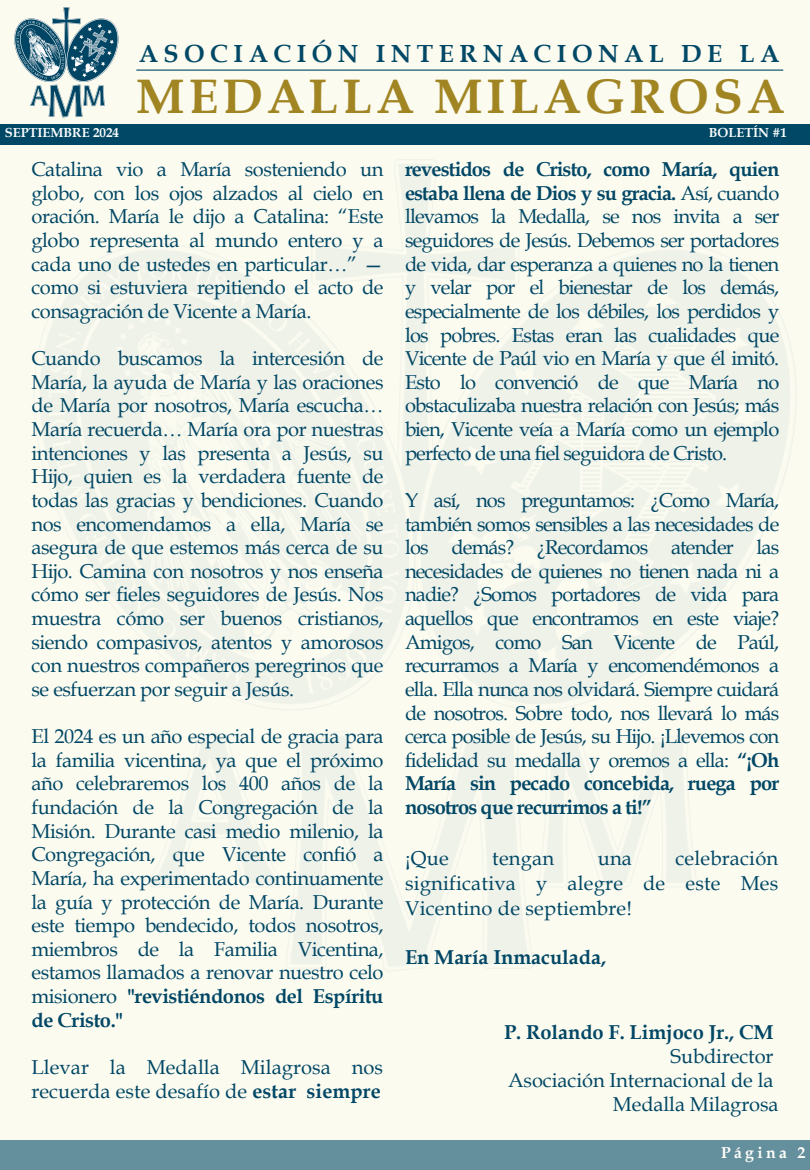
<style>
.page{position:relative;width:810px;height:1170px;background:#fbfbf0}
.page>*{position:absolute;margin:0;border:0;box-sizing:border-box;transform-origin:0 0}
.t1{font:700 48.45px "Book Antiqua";letter-spacing:.085em;color:#a18523}
.t2{font:700 24.75px "Book Antiqua";letter-spacing:.22em;color:#004866}
.t3{font:20.1px/23.7px "Book Antiqua";letter-spacing:-.02em;color:#014765;text-align:justify}
.t4{font:20.1px/23.7px "Book Antiqua";letter-spacing:.005em;color:#014765}
.t5{font:700 20.1px "Book Antiqua";letter-spacing:-.005em;color:#014765}
.t6{font:700 15.75px "Book Antiqua";letter-spacing:.215em;color:#fff}
.t7{font:700 13.05px "Book Antiqua";color:#fbfcfc}
.s1{font-weight:700}
</style>
<div class="page">
<img style="left:13px;top:144px;width:797px;height:823px">
<div style="left:0;top:1140px;width:810px;height:30px;background:#648f9d"></div>
<div style="left:0;top:124px;width:810px;height:20px;background:#004866"></div>
<img style="left:14px;top:7px;width:105px;height:111px">
<hr style="left:137px;top:70px;width:646px;height:1px;background:#004866">
<h4 class="t2" style="left:139px;top:39px;width:642px">ASOCIACIÓN INTERNACIONAL DE LA</h4>
<h3 class="t1" style="left:136px;top:68px;width:650px">MEDALLA MILAGROSA</h3>
<p class="t7" style="left:5px;top:125px;width:116px">SEPTIEMBRE 2024</p>
<h2 class="t3" style="left:32px;top:158px;width:354px">Catalina vio a María sosteniendo un globo, con los ojos alzados al cielo en oración. María le dijo a Catalina: “Este globo representa al mundo entero y a cada uno de ustedes en particular…” — como si estuviera repitiendo el acto de consagración de Vicente a María.</h2>
<h1 class="t3" style="left:32px;top:347px;width:354px">Cuando buscamos la intercesión de María, la ayuda de María y las oraciones de María por nosotros, María escucha… María recuerda… María ora por nuestras intenciones y las presenta a Jesús, su Hijo, quien es la verdadera fuente de todas las gracias y bendiciones. Cuando nos encomendamos a ella, María se asegura de que estemos más cerca de su Hijo. Camina con nosotros y nos enseña cómo ser fieles seguidores de Jesús. Nos muestra cómo ser buenos cristianos, siendo compasivos, atentos y amorosos con nuestros compañeros peregrinos que se esfuerzan por seguir a Jesús.</h1>
<p class="t3" style="left:32px;top:725px;width:354px">El 2024 es un año especial de gracia para la familia vicentina, ya que el próximo año celebraremos los 400 años de la fundación de la Congregación de la Misión. Durante casi medio milenio, la Congregación, que Vicente confió a María, ha experimentado continuamente la guía y protección de María. Durante este tiempo bendecido, todos nosotros, miembros de la Familia Vicentina, estamos llamados a renovar nuestro celo misionero <span class="s1">"revistiéndonos del Espíritu de Cristo."</span></p>
<p class="t4" style="left:32px;top:1056px;width:353px">Llevar la Medalla Milagrosa nos recuerda este desafío de <span class="s1">estar siempre</span></p>
<h4 class="t7" style="left:709px;top:125px;width:79px">BOLETÍN #1</h4>
<p class="t3" style="left:405px;top:158px;width:376px"><span class="s1">revestidos de Cristo, como María, quien estaba llena de Dios y su gracia.</span> Así, cuando llevamos la Medalla, se nos invita a ser seguidores de Jesús. Debemos ser portadores de vida, dar esperanza a quienes no la tienen y velar por el bienestar de los demás, especialmente de los débiles, los perdidos y los pobres. Estas eran las cualidades que Vicente de Paúl vio en María y que él imitó.<br>Esto lo convenció de que María no obstaculizaba nuestra relación con Jesús; más bien, Vicente veía a María como un ejemplo perfecto de una fiel seguidora de Cristo.</p>
<h4 class="t3" style="left:405px;top:489px;width:376px">Y así, nos preguntamos: ¿Como María, también somos sensibles a las necesidades de los demás? ¿Recordamos atender las necesidades de quienes no tienen nada ni a nadie? ¿Somos portadores de vida para aquellos que encontramos en este viaje?<br>Amigos, como San Vicente de Paúl, recurramos a María y encomendémonos a ella. Ella nunca nos olvidará. Siempre cuidará de nosotros. Sobre todo, nos llevará lo más cerca posible de Jesús, su Hijo. ¡Llevemos con fidelidad su medalla y oremos a ella: <span class="s1">“¡Oh María sin pecado concebida, ruega por nosotros que recurrimos a ti!”</span></h4>
<h4 class="t3" style="left:405px;top:847px;width:45px">¡Que</h4>
<h4 class="t3" style="left:492px;top:847px;width:63px">tengan</h4>
<h4 class="t3" style="left:598px;top:847px;width:36px">una</h4>
<h4 class="t3" style="left:405px;top:847px;width:375px;line-height:24.8px;text-indent:270px">celebración significativa y alegre de este Mes Vicentino de septiembre!</h4>
<h4 class="t5" style="left:405px;top:946px;width:203px">En María Inmaculada,</h4>
<h4 class="t3" style="left:504px;top:1020px;width:276px;text-align:right"><span class="s1">P. Rolando F. Limjoco Jr., CM<br></span>Subdirector<br>Asociación Internacional de la<br>Medalla Milagrosa</h4>
<p class="t6" style="left:721px;top:1143px;width:86px">Página 2</p>
</div>
